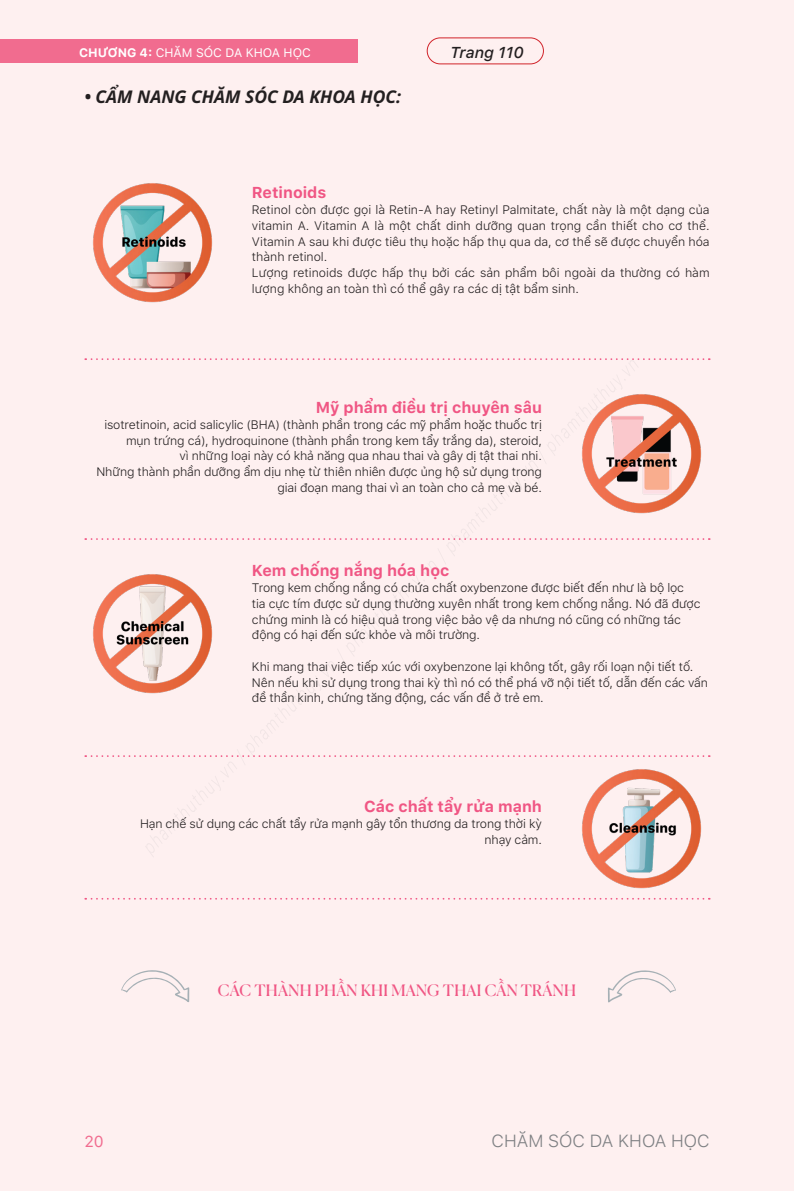
<style>
.page{position:relative;width:794px;height:1191px;background:#fef0f0}
.page>*{position:absolute;margin:0;border:0;box-sizing:border-box;transform-origin:0 0}
.t1{font:italic 700 17.5px "Noto Sans";color:#231f20}
.t2{font:300 17.5px "SFUI Text";color:#7e8083}
.t3{font:700 15.75px "SFUI Text";color:#f05684}
.t4{font:15.75px "Canela";letter-spacing:.02em;color:#f05684}
.t5{font:italic 500 15.75px "SFUI Text";color:#231f20}
.t6{font:15.75px "SFUI Text";color:#f16c8f}
.t7{font:300 12.25px/15.8px "SFUI Text";letter-spacing:-.01em;color:#231f20}
.t8{font:12.25px "SFUI Text";color:#fff}
.s1{font-weight:700}
</style>
<div class="page">
<div style="left:0;top:40px;width:357px;height:23px;background:#f16c8f"></div>
<div style="left:427px;top:37px;width:117px;height:27px;border:1px solid #d1232a;border-radius:13px"></div>
<svg style="left:85px;top:358px;width:624px;height:498px"></svg>
<svg style="left:85px;top:898px;width:624px;height:1px"></svg>
<svg style="left:121px;top:970px;width:68px;height:32px"></svg>
<svg style="left:608px;top:970px;width:68px;height:32px"></svg>
<img style="left:93px;top:183px;width:120px;height:120px">
<img style="left:85px;top:565px;width:135px;height:136px">
<img style="left:573px;top:385px;width:136px;height:136px">
<img style="left:573px;top:760px;width:136px;height:129px">
<p class="t8" style="left:79px;top:44px;width:233px"><span class="s1">CHƯƠNG 4:</span> CHĂM SÓC DA KHOA HỌC</p>
<p class="t5" style="left:450px;top:41px;width:75px">Trang 110</p>
<p class="t1" style="left:84px;top:84px;width:318px">• CẨM NANG CHĂM SÓC DA KHOA HỌC:</p>
<p class="t3" style="left:252px;top:181px;width:76px">Retinoids</p>
<p class="t7" style="left:252px;top:201px;width:459px;text-align:justify">Retinol còn được gọi là Retin-A hay Retinyl Palmitate, chất này là một dạng của vitamin A. Vitamin A là một chất dinh dưỡng quan trọng cần thiết cho cơ thể.<br>Vitamin A sau khi được tiêu thụ hoặc hấp thụ qua da, cơ thể sẽ được chuyển hóa thành retinol.</p>
<p class="t7" style="left:252px;top:264px;width:459px">Lượng retinoids được hấp thụ bởi các sản phẩm bôi ngoài da thường có hàm lượng không an toàn thì có thể gây ra các dị tật bẩm sinh.</p>
<p class="t3" style="left:316px;top:396px;width:228px">Mỹ phẩm điều trị chuyên sâu</p>
<p class="t7" style="left:104px;top:416px;width:439px;text-align:right">isotretinoin, acid salicylic (BHA) (thành phần trong các mỹ phẩm hoặc thuốc trị mụn trứng cá), hydroquinone (thành phần trong kem tẩy trắng da), steroid,</p>
<p class="t7" style="left:180px;top:448px;width:364px">vì những loại này có khả năng qua nhau thai và gây dị tật thai nhi.</p>
<p class="t7" style="left:96px;top:463px;width:447px;text-align:right">Những thành phần dưỡng ẩm dịu nhẹ từ thiên nhiên được ủng hộ sử dụng trong giai đoạn mang thai vì an toàn cho cả mẹ và bé.</p>
<p class="t3" style="left:252px;top:559px;width:199px">Kem chống nắng hóa học</p>
<p class="t7" style="left:252px;top:579px;width:450px">Trong kem chống nắng có chứa chất oxybenzone được biết đến như là bộ lọc tia cực tím được sử dụng thường xuyên nhất trong kem chống nắng. Nó đã được chứng minh là có hiệu quả trong việc bảo vệ da nhưng nó cũng có những tác động có hại đến sức khỏe và môi trường.</p>
<p class="t7" style="left:252px;top:658px;width:457px">Khi mang thai việc tiếp xúc với oxybenzone lại không tốt, gây rối loạn nội tiết tố.<br>Nên nếu khi sử dụng trong thai kỳ thì nó có thể phá vỡ nội tiết tố, dẫn đến các vấn đề thần kinh, chứng tăng động, các vấn đề ở trẻ em.</p>
<p class="t3" style="left:364px;top:795px;width:179px">Các chất tẩy rửa mạnh</p>
<p class="t7" style="left:140px;top:815px;width:403px;text-align:right">Hạn chế sử dụng các chất tẩy rửa mạnh gây tổn thương da trong thời kỳ nhạy cảm.</p>
<p class="t4" style="left:218px;top:978px;width:360px">CÁC THÀNH PHẦN KHI MANG THAI CẦN TRÁNH</p>
<p class="t6" style="left:84px;top:1130px;width:21px">20</p>
<h1 class="t2" style="left:491px;top:1128px;width:219px">CHĂM SÓC DA KHOA HỌC</h1>
</div>
